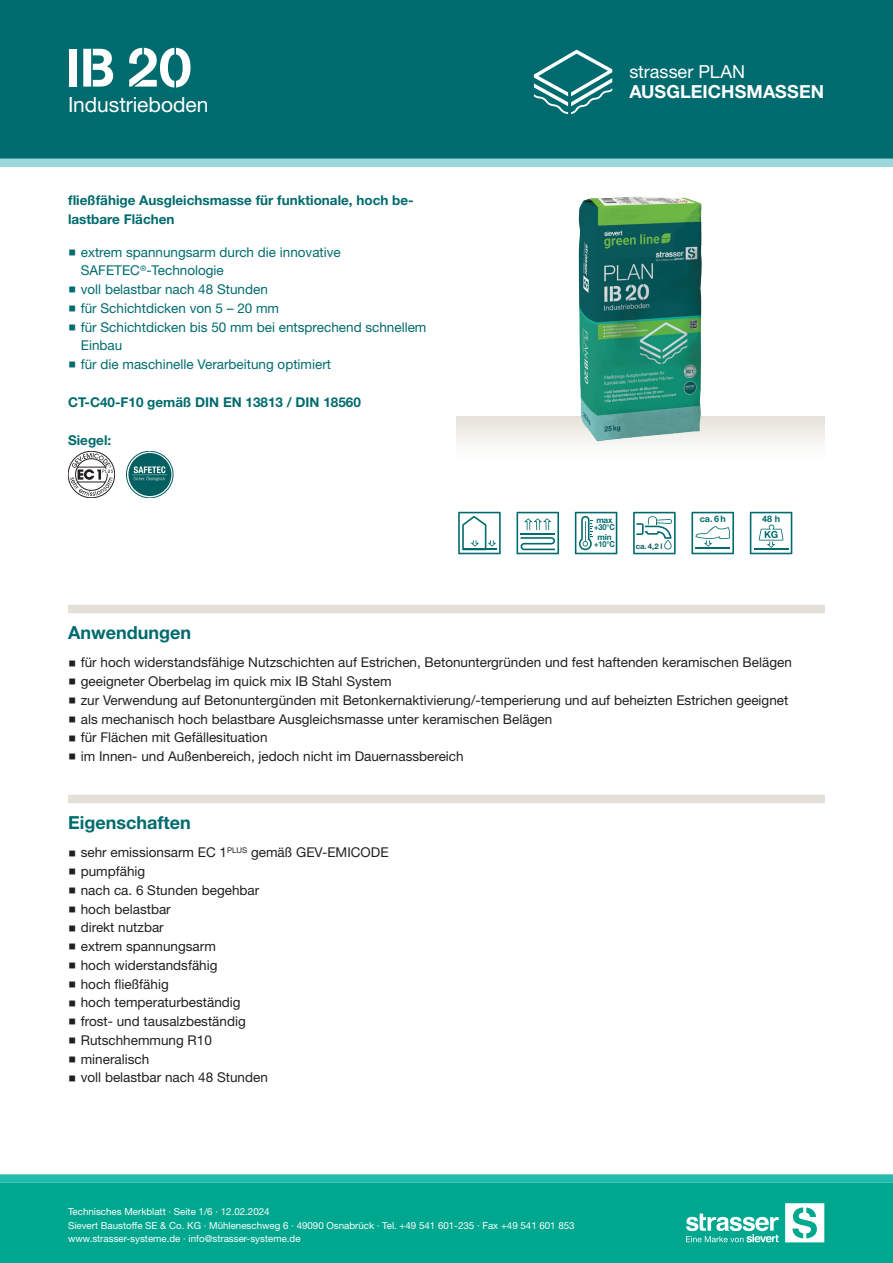
<style>
.page{position:relative;width:893px;height:1263px;background:#fff}
.page>*{position:absolute;margin:0;border:0;box-sizing:border-box;transform-origin:0 0}
.CB_AF_STR_Produkt_ku{font:700 54px "Standard CT Stencil";color:#fff}
.CB_AF_STR_Produkt_la{font:21px "Helvetica Neue LT Std";color:#fff}
.CB_AF_STR_Ueberschri{font:700 18px "Helvetica Neue LT Std";color:#006b6e}
.CB_AF_STR_Produktgru{font:700 18px "Helvetica Neue LT Std";letter-spacing:.005em;color:#fff}
.CB_AF_STR_Produktgru-2{font:18px "Helvetica Neue LT Std";color:#fff}
.t1{font:13.5px "Helvetica Neue LT Std";color:#231f20}
.t2{font:13.5px/18.8px "Helvetica Neue LT Std";color:#006b6e}
.CB_AF_STR_Grundschri{font:700 13.5px/18.8px "Helvetica Neue LT Std";color:#006b6e}
.t3{font:9.75px/13.5px "Helvetica Neue LT Std";color:#fff}
.t4{font:700 9px "Helvetica Neue LT Pro";color:#006b6e}
.t5{font:700 8.25px/7.1px "Helvetica Neue LT Pro";letter-spacing:-.02em;color:#006b6e}
.t6{font:700 7.8px "Helvetica Neue LT Pro";color:#0a5d60}
</style>
<div class="page">
<div style="left:0;top:0;width:893px;height:159px;background:#006b6e"></div>
<div style="left:0;top:159px;width:893px;height:8px;background:#99d7db"></div>
<svg style="left:534px;top:50px;width:78px;height:64px"></svg>
<div style="left:0;top:1183px;width:893px;height:80px;background:#00a78f"></div>
<div style="left:0;top:1174px;width:893px;height:9px;background:#22bbab"></div>
<svg style="left:785px;top:1203px;width:39px;height:39px"></svg>
<svg style="left:686px;top:1213px;width:93px;height:29px"></svg>
<svg style="left:456px;top:416px;width:369px;height:29px"></svg>
<img style="left:578px;top:196px;width:125px;height:246px">
<svg style="left:458px;top:512px;width:43px;height:42px"></svg>
<svg style="left:516px;top:512px;width:43px;height:42px"></svg>
<svg style="left:575px;top:512px;width:42px;height:42px"></svg>
<svg style="left:633px;top:512px;width:43px;height:42px"></svg>
<svg style="left:691px;top:512px;width:43px;height:42px"></svg>
<svg style="left:750px;top:512px;width:42px;height:42px"></svg>
<div style="left:68px;top:451px;width:47px;height:47px;border:1px solid #231f20;border-radius:50%"></div>
<svg style="left:70px;top:453px;width:43px;height:43px"></svg>
<svg style="left:126px;top:451px;width:47px;height:47px"></svg>
<div style="left:126px;top:451px;width:47px;height:47px;border:1px solid #045f60;border-radius:50%"></div>
<div style="left:128px;top:453px;width:43px;height:43px;background:#045f60;border-radius:50%"></div>
<hr style="left:132px;top:475px;width:35px;height:1px;background:#fff">
<svg style="left:134px;top:466px;width:32px;height:15px"></svg>
<div style="left:68px;top:605px;width:757px;height:8px;background:#e5e0d7"></div>
<div style="left:68px;top:795px;width:757px;height:8px;background:#e5e0d7"></div>
<p class="CB_AF_STR_Produkt_ku" style="left:66px;top:34px;width:128px">IB 20</p>
<p class="CB_AF_STR_Produkt_la" style="left:68px;top:92px;width:142px">Industrieboden</p>
<p class="CB_AF_STR_Grundschri" style="left:68px;top:191px;width:347px">fließfähige Ausgleichsmasse für funktionale, hoch be&shy;lastbare Flächen</p>
<p class="t2" style="left:81px;top:242px;width:262px">extrem spannungsarm durch die innovative<br>SAFETEC<sup>®</sup>-Technologie</p>
<p class="t2" style="left:81px;top:280px;width:189px">voll belastbar nach 48 Stunden</p>
<p class="t2" style="left:81px;top:299px;width:200px">für Schichtdicken von 5 – 20 mm</p>
<p class="t2" style="left:81px;top:317px;width:347px">für Schichtdicken bis 50 mm bei entsprechend schnellem<br>Einbau</p>
<p class="t2" style="left:81px;top:355px;width:252px">für die maschinelle Verarbeitung optimiert</p>
<p class="CB_AF_STR_Grundschri" style="left:68px;top:392px;width:294px">CT-C40-F10 gemäß DIN EN 13813 / DIN 18560</p>
<p class="CB_AF_STR_Grundschri" style="left:68px;top:430px;width:45px">Siegel:</p>
<p class="CB_AF_STR_Produktgru-2" style="left:629px;top:61px;width:117px">strasser PLAN</p>
<p class="CB_AF_STR_Produktgru" style="left:629px;top:81px;width:196px">AUSGLEICHSMASSEN</p>
<p class="t5" style="left:594px;top:516px;width:22px">max +30°C</p>
<p class="t5" style="left:594px;top:533px;width:22px;text-align:center">min +10°C</p>
<p class="t6" style="left:636px;top:541px;width:28px">ca. 4,2 l</p>
<p class="t4" style="left:700px;top:514px;width:28px">ca. 6 h</p>
<p class="t4" style="left:762px;top:514px;width:19px">48 h</p>
<p class="CB_AF_STR_Ueberschri" style="left:68px;top:621px;width:125px">Anwendungen</p>
<p class="t1" style="left:81px;top:655px;width:713px">für hoch widerstandsfähige Nutzschichten auf Estrichen, Betonuntergründen und fest haftenden keramischen Belägen</p>
<p class="t1" style="left:81px;top:673px;width:312px">geeigneter Oberbelag im quick mix IB Stahl System</p>
<p class="t1" style="left:81px;top:692px;width:709px">zur Verwendung auf Betonuntergünden mit Betonkernaktivierung/-temperierung und auf beheizten Estrichen geeignet</p>
<p class="t1" style="left:81px;top:711px;width:473px">als mechanisch hoch belastbare Ausgleichsmasse unter keramischen Belägen</p>
<p class="t1" style="left:81px;top:730px;width:188px">für Flächen mit Gefällesituation</p>
<p class="t1" style="left:81px;top:748px;width:384px">im Innen- und Außenbereich, jedoch nicht im Dauernassbereich</p>
<p class="CB_AF_STR_Ueberschri" style="left:68px;top:811px;width:124px">Eigenschaften</p>
<p class="t1" style="left:81px;top:844px;width:309px">sehr emissionsarm EC 1<sup>PLUS</sup> gemäß GEV-EMICODE</p>
<p class="t1" style="left:81px;top:863px;width:66px">pumpfähig</p>
<p class="t1" style="left:81px;top:882px;width:180px">nach ca. 6 Stunden begehbar</p>
<p class="t1" style="left:81px;top:901px;width:92px">hoch belastbar</p>
<p class="t1" style="left:81px;top:919px;width:85px">direkt nutzbar</p>
<p class="t1" style="left:81px;top:938px;width:137px">extrem spannungsarm</p>
<p class="t1" style="left:81px;top:957px;width:138px">hoch widerstandsfähig</p>
<p class="t1" style="left:81px;top:976px;width:90px">hoch fließfähig</p>
<p class="t1" style="left:81px;top:994px;width:161px">hoch temperaturbeständig</p>
<p class="t1" style="left:81px;top:1013px;width:167px">frost- und tausalzbeständig</p>
<p class="t1" style="left:81px;top:1032px;width:133px">Rutschhemmung R10</p>
<p class="t1" style="left:81px;top:1051px;width:70px">mineralisch</p>
<p class="t1" style="left:81px;top:1069px;width:189px">voll belastbar nach 48 Stunden</p>
<p class="t3" style="left:68px;top:1205px;width:508px">Technisches Merkblatt · Seite 1/6 · 12.02.2024<br>Sievert Baustoffe SE &amp; Co. KG · Mühleneschweg 6 · 49090 Osnabrück · Tel. +49 541 601-235 · Fax +49 541 601 853 www.strasser-systeme.de · info@strasser-systeme.de</p>
</div>
